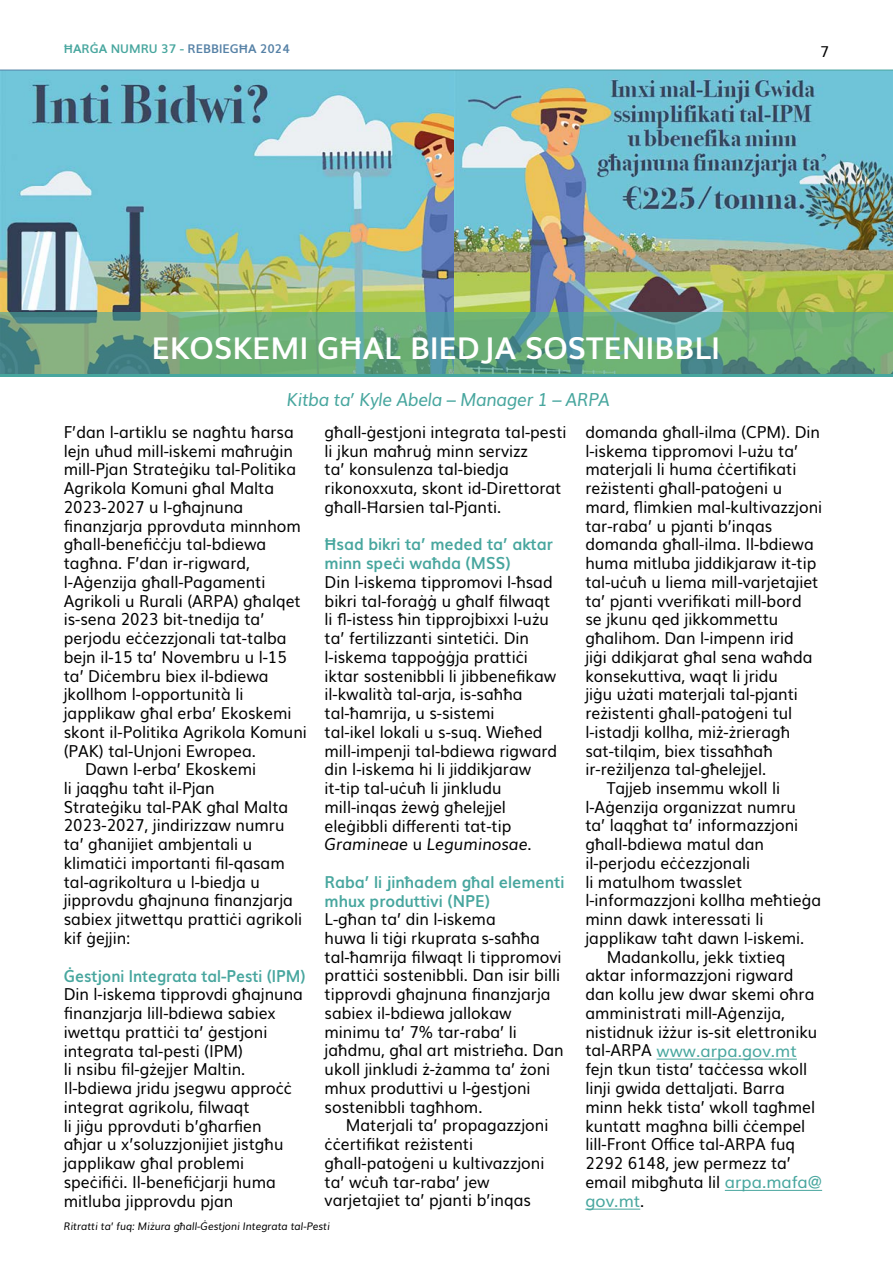
<style>
.page{position:relative;width:893px;height:1263px;background:#fff}
.page>*{position:absolute;margin:0;border:0;box-sizing:border-box;transform-origin:0 0}
.t1{font:700 30px "Muli";color:#fff}
.t2{font:italic 18px "Muli";letter-spacing:-.02em;color:#47a69e;scale:.95 1}
.t3{font:16.5px/18.8px "Muli";color:#000;scale:.95 1}
.t4{font:700 16.5px/18.8px "Muli";color:#47a69e;scale:.95 1}
.t5{font:700 16.5px "Muli";color:#47a69e;scale:.92 1}
.t6{font:16.5px "Muli";color:#47a69e}
.t7{font:15px "Muli";color:#000}
.t8{font:700 12px "Muli";color:#47a69e}
.t9{font:italic 10.5px "Muli";color:#000;scale:.95 1}
.s1{color:#5581a6}
.s2{font-style:italic}
.s3{color:#000}
.s4{color:#47a69e}
.s5{font-style:normal}
</style>
<div class="page">
<img style="left:0;top:71px;width:893px;height:241px">
<svg style="left:0;top:312px;width:893px;height:62px;background:#66a57f"></svg>
<hr style="left:0;top:374px;width:893px;height:2px;background:#47a69e">
<hr style="left:657px;top:1059px;width:140px;height:1px;background:#47a69e">
<hr style="left:725px;top:1190px;width:97px;height:1px;background:#47a69e">
<hr style="left:585px;top:1209px;width:55px;height:1px;background:#47a69e">
<p class="t8" style="left:64px;top:39px;width:228px">ĦARĠA NUMRU 37 - <span class="s1">REBBIEGĦA 2024</span></p>
<p class="t7" style="left:820px;top:39px;width:11px">7</p>
<h1 class="t1" style="left:152px;top:324px;width:570px">EKOSKEMI GĦAL BIEDJA SOSTENIBBLI</h1>
<p class="t2" style="left:287px;top:385px;width:342px">Kitba ta’ Kyle Abela – Manager 1 – ARPA</p>
<p class="t3" style="left:325px;top:421px;width:256px">għall‑ġestjoni integrata tal‑pesti li jkun maħruġ minn servizz<br>ta’ konsulenza tal‑biedja rikonoxxuta, skont id‑Direttorat għall‑Ħarsien tal‑Pjanti.</p>
<p class="t4" style="left:325px;top:534px;width:242px">Ħsad bikri ta’ meded ta’ aktar minn speċi waħda (MSS)</p>
<p class="t3" style="left:325px;top:571px;width:246px">Din l‑iskema tippromovi l‑ħsad bikri tal‑foraġġ u għalf filwaqt li fl‑istess ħin tipprojbixxi l‑użu ta’ fertilizzanti sintetiċi. Din l‑iskema tappoġġja prattiċi iktar sostenibbli li jibbenefikaw il‑kwalità tal‑arja, is‑saħħa tal‑ħamrija, u s‑sistemi<br>tal‑ikel lokali u s‑suq. Wieħed mill‑impenji tal‑bdiewa rigward din l‑iskema hi li jiddikjaraw it‑tip tal‑uċuħ li jinkludu mill‑inqas żewġ għelejjel eleġibbli differenti tat‑tip<br><span class="s2">Gramineae</span> u <span class="s2">Leguminosae</span>.</p>
<p class="t4" style="left:325px;top:871px;width:254px">Raba’ li jinħadem għal elementi mhux produttivi (NPE)</p>
<p class="t3" style="left:325px;top:908px;width:253px">L‑għan ta’ din l‑iskema<br>huwa li tiġi rkuprata s‑saħħa tal‑ħamrija filwaqt li tippromovi prattiċi sostenibbli. Dan isir billi tipprovdi għajnuna finanzjarja sabiex il‑bdiewa jallokaw minimu ta’ 7% tar‑raba’ li jaħdmu, għal art mistrieħa. Dan ukoll jinkludi ż‑żamma ta’ żoni mhux produttivi u l‑ġestjoni sostenibbli tagħhom.</p>
<p class="t3" style="left:325px;top:1115px;width:237px;text-indent:21px">Materjali ta’ propagazzjoni ċċertifikat reżistenti għall‑patoġeni u kultivazzjoni ta’ wċuħ tar‑raba’ jew varjetajiet ta’ pjanti b’inqas</p>
<p class="t3" style="left:585px;top:421px;width:248px">domanda għall‑ilma (CPM). Din</p>
<p class="t3" style="left:585px;top:440px;width:225px">l‑iskema tippromovi l‑użu ta’</p>
<p class="t3" style="left:585px;top:459px;width:224px">materjali li huma ċċertifikati</p>
<p class="t3" style="left:585px;top:477px;width:209px">reżistenti għall‑patoġeni u</p>
<p class="t3" style="left:585px;top:496px;width:251px">mard, flimkien mal‑kultivazzjoni</p>
<p class="t3" style="left:585px;top:515px;width:198px">tar‑raba’ u pjanti b’inqas</p>
<p class="t3" style="left:585px;top:534px;width:242px">domanda għall‑ilma. Il‑bdiewa</p>
<p class="t3" style="left:585px;top:552px;width:245px">huma mitluba jiddikjaraw it‑tip</p>
<p class="t3" style="left:585px;top:571px;width:247px">tal‑uċuħ u liema mill‑varjetajiet</p>
<p class="t3" style="left:585px;top:590px;width:229px">ta’ pjanti vverifikati mill‑bord</p>
<p class="t3" style="left:585px;top:609px;width:205px">se jkunu qed jikkommettu</p>
<p class="t3" style="left:585px;top:627px;width:221px">għalihom. Dan l‑impenn irid</p>
<p class="t3" style="left:585px;top:646px;width:240px">jiġi ddikjarat għal sena waħda</p>
<p class="t3" style="left:585px;top:665px;width:204px">konsekuttiva, waqt li jridu</p>
<p class="t3" style="left:585px;top:684px;width:225px">jiġu użati materjali tal‑pjanti</p>
<p class="t3" style="left:585px;top:702px;width:219px">reżistenti għall‑patoġeni tul</p>
<p class="t3" style="left:585px;top:721px;width:217px">l‑istadji kollha, miż‑żrieragħ</p>
<p class="t3" style="left:585px;top:740px;width:199px">sat‑tilqim, biex tissaħħaħ</p>
<p class="t3" style="left:585px;top:758px;width:192px">ir‑reżiljenza tal‑għelejjel.</p>
<p class="t3" style="left:607px;top:777px;width:184px">Tajjeb insemmu wkoll li</p>
<p class="t3" style="left:585px;top:796px;width:223px">l‑Aġenzija organizzat numru</p>
<p class="t3" style="left:585px;top:815px;width:226px">ta’ laqgħat ta’ informazzjoni</p>
<p class="t3" style="left:585px;top:833px;width:189px">għall‑bdiewa matul dan</p>
<p class="t3" style="left:585px;top:852px;width:175px">il‑perjodu eċċezzjonali</p>
<p class="t3" style="left:585px;top:871px;width:167px">li matulhom twasslet</p>
<p class="t3" style="left:585px;top:890px;width:250px">l‑informazzjoni kollha meħtieġa</p>
<p class="t3" style="left:585px;top:908px;width:189px">minn dawk interessati li</p>
<p class="t3" style="left:585px;top:927px;width:232px">japplikaw taħt dawn l‑iskemi.</p>
<p class="t3" style="left:607px;top:946px;width:190px">Madankollu, jekk tixtieq</p>
<p class="t3" style="left:585px;top:965px;width:221px">aktar informazzjoni rigward</p>
<p class="t3" style="left:585px;top:983px;width:243px">dan kollu jew dwar skemi oħra</p>
<p class="t3" style="left:585px;top:1002px;width:211px">amministrati mill‑Aġenzija,</p>
<p class="t3" style="left:585px;top:1021px;width:246px">nistidnuk iżżur is‑sit elettroniku</p>
<p class="t6" style="left:585px;top:1037px;width:213px"><span class="s3">tal‑ARPA</span> www.arpa.gov.mt</p>
<p class="t3" style="left:585px;top:1059px;width:235px">fejn tkun tista’ taċċessa wkoll</p>
<p class="t3" style="left:585px;top:1077px;width:211px">linji gwida dettaljati. Barra</p>
<p class="t3" style="left:585px;top:1096px;width:243px">minn hekk tista’ wkoll tagħmel</p>
<p class="t3" style="left:585px;top:1115px;width:233px">kuntatt magħna billi ċċempel</p>
<p class="t3" style="left:585px;top:1134px;width:222px">lill‑Front Office tal‑ARPA fuq</p>
<p class="t3" style="left:585px;top:1152px;width:218px">2292 6148, jew permezz ta’</p>
<p class="t3" style="left:585px;top:1171px;width:251px">email mibgħuta lil <span class="s4">arpa.mafa@</span></p>
<p class="t6" style="left:585px;top:1187px;width:61px">gov.mt<span class="s3">.</span></p>
<p class="t3" style="left:64px;top:421px;width:244px">F’dan l‑artiklu se nagħtu ħarsa</p>
<p class="t3" style="left:64px;top:440px;width:243px">lejn uħud mill‑iskemi maħruġin</p>
<p class="t3" style="left:64px;top:459px;width:246px">mill‑Pjan Strateġiku tal‑Politika</p>
<p class="t3" style="left:64px;top:477px;width:223px">Agrikola Komuni għal Malta</p>
<p class="t3" style="left:64px;top:496px;width:191px">2023‑2027 u l‑għajnuna</p>
<p class="t3" style="left:64px;top:515px;width:251px">finanzjarja pprovduta minnhom</p>
<p class="t3" style="left:64px;top:534px;width:215px">għall‑benefiċċju tal‑bdiewa</p>
<p class="t3" style="left:64px;top:552px;width:197px">tagħna. F’dan ir‑rigward,</p>
<p class="t3" style="left:64px;top:571px;width:214px">l‑Aġenzija għall‑Pagamenti</p>
<p class="t3" style="left:64px;top:590px;width:251px">Agrikoli u Rurali (ARPA) għalqet</p>
<p class="t3" style="left:64px;top:609px;width:213px">is‑sena 2023 bit‑tnedija ta’</p>
<p class="t3" style="left:64px;top:627px;width:236px">perjodu eċċezzjonali tat‑talba</p>
<p class="t3" style="left:64px;top:646px;width:236px">bejn il‑15 ta’ Novembru u l‑15</p>
<p class="t3" style="left:64px;top:665px;width:217px">ta’ Diċembru biex il‑bdiewa</p>
<p class="t3" style="left:64px;top:684px;width:191px">jkollhom l‑opportunità li</p>
<p class="t3" style="left:64px;top:702px;width:241px">japplikaw għal erba’ Ekoskemi</p>
<p class="t3" style="left:64px;top:721px;width:257px">skont il‑Politika Agrikola Komuni</p>
<p class="t3" style="left:64px;top:740px;width:204px">(PAK) tal‑Unjoni Ewropea.</p>
<p class="t3" style="left:85px;top:758px;width:182px">Dawn l‑erba’ Ekoskemi</p>
<p class="t3" style="left:64px;top:777px;width:160px">li jaqgħu taħt il‑Pjan</p>
<p class="t3" style="left:64px;top:796px;width:238px">Strateġiku tal‑PAK għal Malta</p>
<p class="t3" style="left:64px;top:815px;width:234px">2023‑2027, jindirizzaw numru</p>
<p class="t3" style="left:64px;top:833px;width:200px">ta’ għanijiet ambjentali u</p>
<p class="t3" style="left:64px;top:852px;width:234px">klimatiċi importanti fil‑qasam</p>
<p class="t3" style="left:64px;top:871px;width:208px">tal‑agrikoltura u l‑biedja u</p>
<p class="t3" style="left:64px;top:890px;width:243px">jipprovdu għajnuna finanzjarja</p>
<p class="t3" style="left:64px;top:908px;width:252px">sabiex jitwettqu prattiċi agrikoli</p>
<p class="t3" style="left:64px;top:927px;width:72px">kif ġejjin:</p>
<p class="t5" style="left:64px;top:962px;width:264px">Ġestjoni Integrata tal‑Pesti (IPM)</p>
<p class="t3" style="left:64px;top:984px;width:253px">Din l‑iskema tipprovdi għajnuna finanzjarja lill‑bdiewa sabiex iwettqu prattiċi ta’ ġestjoni integrata tal‑pesti (IPM)<br>li nsibu fil‑gżejjer Maltin.<br>Il‑bdiewa jridu jsegwu approċċ integrat agrikolu, filwaqt<br>li jiġu pprovduti b’għarfien aħjar u x’soluzzjonijiet jistgħu japplikaw għal problemi speċifiċi. Il‑benefiċjarji huma mitluba jipprovdu pjan</p>
<p class="t9" style="left:64px;top:1217px;width:282px">Ritratti ta<span class="s5">’</span> fuq: Miżura għall-Ġestjoni Integrata tal-Pesti</p>
</div>
